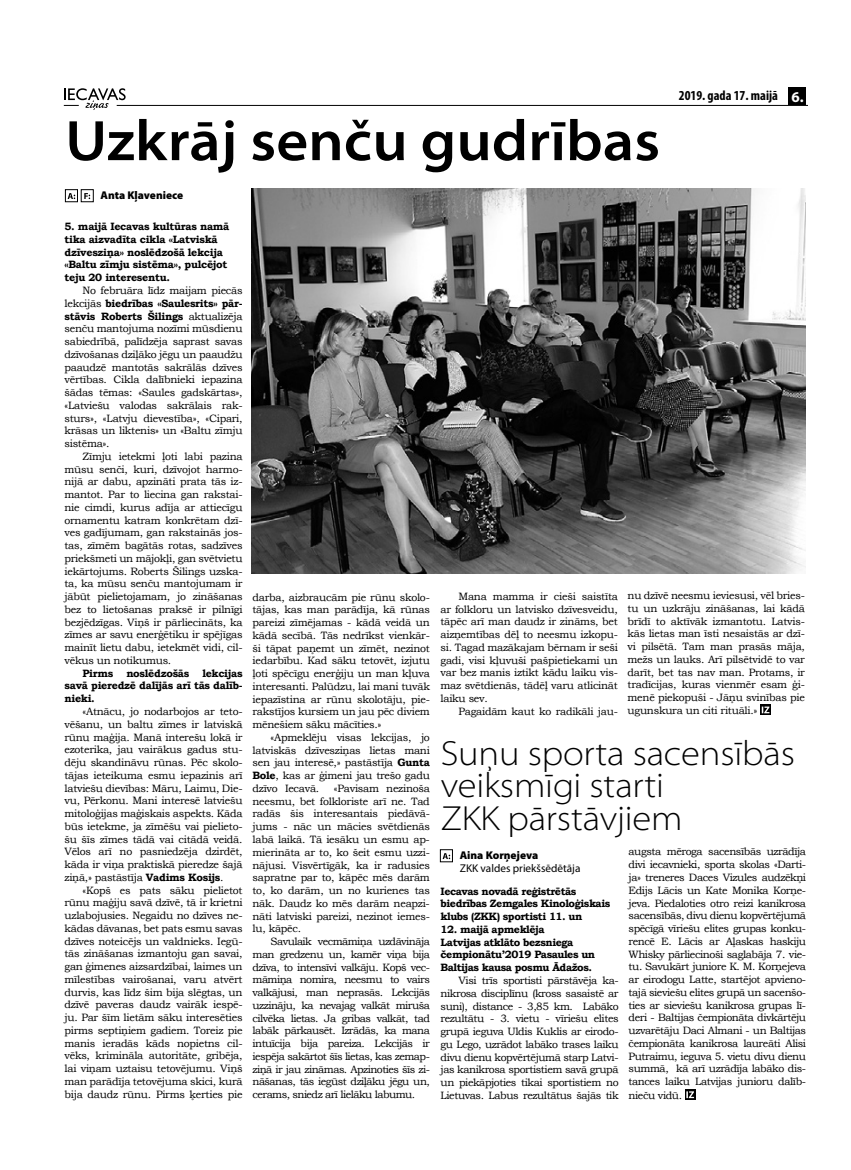
<style>
.page{position:relative;width:851px;height:1170px;background:#fff}
.page>*{position:absolute;margin:0;border:0;box-sizing:border-box;transform-origin:0 0}
.t1{font:600 semi-expanded 57.5px "Myriad Pro";color:#000}
.t2{font:300 semi-expanded 35px/32.5px "Myriad Pro";letter-spacing:-.005em;color:#000}
.t3{font:700 condensed 13.75px "Myriad Pro";color:#000}
.t4{font:900 11.25px "Myriad Pro";color:#000}
.t5{font:11.25px "Myriad Pro";color:#000}
.t6{font:10.62px/12.8px "Bookman Old Style";letter-spacing:-.025em;color:#000;text-align:justify}
.t7{font:700 10.62px/12.8px "Bookman Old Style";letter-spacing:-.025em;color:#000}
.s1{font-stretch:normal;font-size:15px;color:#fff}
.s2{font-weight:700}
</style>
<div class="page">
<hr style="left:117px;top:105px;width:689px;height:1px;background:#000">
<svg style="left:64px;top:88px;width:62px;height:22px"></svg>
<div style="left:788px;top:87px;width:18px;height:18px;background:#000"></div>
<svg style="left:442px;top:853px;width:8px;height:6px"></svg>
<div style="left:440px;top:849px;width:12px;height:12px;border:1px solid #000"></div>
<svg style="left:68px;top:193px;width:7px;height:6px"></svg>
<div style="left:65px;top:189px;width:13px;height:13px;border:1px solid #000"></div>
<svg style="left:84px;top:193px;width:6px;height:6px"></svg>
<div style="left:81px;top:189px;width:12px;height:13px;border:1px solid #000"></div>
<div style="left:760px;top:704px;width:10px;height:10px;background:#000"></div>
<svg style="left:761px;top:706px;width:8px;height:7px"></svg>
<img style="left:252px;top:189px;width:553px;height:384px">
<svg style="left:685px;top:1089px;width:10px;height:10px"></svg>
<svg style="left:686px;top:1091px;width:8px;height:6px"></svg>
<h1 class="t1" style="left:65px;top:109px;width:596px">Uzkrāj senču gudrības</h1>
<p class="t4" style="left:100px;top:189px;width:84px">Anta Kļaveniece</p>
<p class="t3" style="left:678px;top:87px;width:126px">2019. gada 17. maijā <span class="s1">6.</span></p>
<p class="t7" style="left:64px;top:220px;width:166px">5. maijā Iecavas kultūras namā tika aizvadīta cikla «Latviskā dzīvesziņa» noslēdzošā lekcija «Baltu zīmju sistēma», pulcējot teju 20 interesentu.</p>
<p class="t6" style="left:64px;top:284px;width:179px;text-indent:18px">No februāra līdz maijam piecās lekcijās <span class="s2">biedrības «Saulesrits» pār&shy;stāvis Roberts Šilings</span> aktualizēja senču mantojuma nozīmi mūsdienu sabiedrībā, palīdzēja saprast savas dzīvošanas dziļāko jēgu un paaudžu paaudzē mantotās sakrālās dzīves vērtības. Cikla dalībnieki iepazina šādas tēmas: «Saules gadskārtas», «Latviešu valodas sakrālais rak&shy;sturs», «Latvju dievestība», «Cipari, krāsas un liktenis» un «Baltu zīmju sistēma».</p>
<p class="t6" style="left:64px;top:450px;width:179px;text-indent:18px">Zīmju ietekmi ļoti labi pazina mūsu senči, kuri, dzīvojot harmo&shy;nijā ar dabu, apzināti prata tās iz&shy;mantot. Par to liecina gan rakstai&shy;nie cimdi, kurus adīja ar attiecīgu ornamentu katram konkrētam dzī&shy;ves gadījumam, gan rakstainās jos&shy;tas, zīmēm bagātās rotas, sadzīves priekšmeti un mājokļi, gan svētvietu iekārtojums. Roberts Šilings uzska&shy;ta, ka mūsu senču mantojumam ir jābūt pielietojamam, jo zināšanas bez to lietošanas praksē ir pilnīgi bezjēdzīgas. Viņš ir pārliecināts, ka zīmes ar savu enerģētiku ir spējīgas mainīt lietu dabu, ietekmēt vidi, cil&shy;vēkus un notikumus.</p>
<p class="t7" style="left:64px;top:666px;width:179px;text-align:justify;text-indent:18px">Pirms noslēdzošās lekcijas savā pieredzē dalījās arī tās dalīb&shy;nieki.</p>
<p class="t6" style="left:64px;top:705px;width:179px;text-indent:18px">«Atnācu, jo nodarbojos ar teto&shy;vēšanu, un baltu zīmes ir latviskā rūnu maģija. Manā interešu lokā ir ezoterika, jau vairākus gadus stu&shy;dēju skandināvu rūnas. Pēc skolo&shy;tājas ieteikuma esmu iepazinis arī latviešu dievības: Māru, Laimu, Die&shy;vu, Pērkonu. Mani interesē latviešu mitoloģijas maģiskais aspekts. Kāda būs ietekme, ja zīmēšu vai pielieto&shy;šu šīs zīmes tādā vai citādā veidā.<br>Vēlos arī no pasniedzēja dzirdēt, kāda ir viņa praktiskā pieredze šajā ziņā,» pastāstīja <span class="s2">Vadims Kosijs</span>.</p>
<p class="t6" style="left:64px;top:883px;width:179px;text-indent:18px">«Kopš es pats sāku pielietot rūnu maģiju savā dzīvē, tā ir krietni uzlabojusies. Negaidu no dzīves ne&shy;kādas dāvanas, bet pats esmu savas dzīves noteicējs un valdnieks. Iegū&shy;tās zināšanas izmantoju gan savai, gan ģimenes aizsardzībai, laimes un mīlestības vairošanai, varu atvērt durvis, kas līdz šim bija slēgtas, un dzīvē paveras daudz vairāk iespē&shy;ju. Par šīm lietām sāku interesēties pirms septiņiem gadiem. Toreiz pie manis ieradās kāds nopietns cil&shy;vēks, krimināla autoritāte, gribēja, lai viņam uztaisu tetovējumu. Viņš man parādīja tetovējuma skici, kurā bija daudz rūnu. Pirms ķerties pie</p>
<p class="t6" style="left:252px;top:590px;width:179px">darba, aizbraucām pie rūnu skolo&shy;tājas, kas man parādīja, kā rūnas pareizi zīmējamas - kādā veidā un kādā secībā. Tās nedrīkst vienkār&shy;ši tāpat paņemt un zīmēt, nezinot iedarbību. Kad sāku tetovēt, izjutu ļoti spēcīgu enerģiju un man kļuva interesanti. Palūdzu, lai mani tuvāk iepazīstina ar rūnu skolotāju, pie&shy;rakstījos kursiem un jau pēc diviem mēnešiem sāku mācīties.»</p>
<p class="t6" style="left:252px;top:731px;width:179px;text-indent:18px">«Apmeklēju visas lekcijas, jo latviskās dzīvesziņas lietas mani sen jau interesē,» pastāstīja <span class="s2">Gunta Bole</span>, kas ar ģimeni jau trešo gadu dzīvo Iecavā.</p>
<p class="t6" style="left:252px;top:782px;width:179px;text-indent:81px">«Pavisam nezinoša neesmu, bet folkloriste arī ne. Tad radās šis interesantais piedāvā&shy;jums - nāc un mācies svētdienās labā laikā. Tā iesāku un esmu ap&shy;mierināta ar to, ko šeit esmu uzzi&shy;nājusi. Visvērtīgāk, ka ir radusies sapratne par to, kāpēc mēs darām to, ko darām, un no kurienes tas nāk. Daudz ko mēs darām neapzi&shy;nāti latviski pareizi, nezinot iemes&shy;lu, kāpēc.</p>
<p class="t6" style="left:252px;top:935px;width:179px;text-indent:18px">Savulaik vecmāmiņa uzdāvināja man gredzenu un, kamēr viņa bija dzīva, to intensīvi valkāju. Kopš vec&shy;māmiņa nomira, neesmu to vairs valkājusi, man neprasās. Lekcijās uzzināju, ka nevajag valkāt miruša cilvēka lietas. Ja gribas valkāt, tad labāk pārkausēt. Izrādās, ka mana intuīcija bija pareiza. Lekcijās ir iespēja sakārtot šīs lietas, kas zemap&shy;ziņā ir jau zināmas. Apzinoties šīs zi&shy;nāšanas, tās iegūst dziļāku jēgu un, cerams, sniedz arī lielāku labumu.</p>
<p class="t6" style="left:440px;top:590px;width:179px;text-indent:18px">Mana mamma ir cieši saistīta ar folkloru un latvisko dzīvesveidu, tāpēc arī man daudz ir zināms, bet aizņemtības dēļ to neesmu izkopu&shy;si. Tagad mazākajam bērnam ir seši gadi, visi kļuvuši pašpietiekami un var bez manis iztikt kādu laiku vis&shy;maz svētdienās, tādēļ varu atlicināt laiku sev.</p>
<p class="t6" style="left:458px;top:704px;width:161px">Pagaidām kaut ko radikāli jau-</p>
<p class="t6" style="left:627px;top:589px;width:179px">nu dzīvē neesmu ieviesusi, vēl bries&shy;tu un uzkrāju zināšanas, lai kādā brīdī to aktīvāk izmantotu. Latvis&shy;kās lietas man īsti nesaistās ar dzī&shy;vi pilsētā. Tam man prasās māja, mežs un lauks. Arī pilsētvidē to var darīt, bet tas nav man. Protams, ir tradīcijas, kuras vienmēr esam ģi&shy;menē piekopuši - Jāņu svinības pie ugunskura un citi rituāli.»</p>
<h2 class="t2" style="left:440px;top:737px;width:356px">Suņu sporta sacensībās veiksmīgi starti<br>ZKK pārstāvjiem</h2>
<p class="t4" style="left:459px;top:848px;width:80px">Aina Korņejeva</p>
<p class="t5" style="left:459px;top:861px;width:122px">ZKK valdes priekšsēdētāja</p>
<p class="t7" style="left:440px;top:884px;width:171px">Iecavas novadā reģistrētās biedrības Zemgales Kinoloģiskais klubs (ZKK) sportisti 11. un</p>
<p class="t7" style="left:440px;top:922px;width:156px">12. maijā apmeklēja<br>Latvijas atklāto bezsniega čempionātu’2019 Pasaules un<br>Baltijas kausa posmu Ādažos.</p>
<p class="t6" style="left:440px;top:973px;width:179px;text-indent:18px">Visi trīs sportisti pārstāvēja ka&shy;nikrosa disciplīnu (kross sasaistē ar suni), distance - 3,85 km. Labāko rezultātu - 3. vietu - vīriešu elites grupā ieguva Uldis Kuklis ar eirodo&shy;gu Lego, uzrādot labāko trases laiku divu dienu kopvērtējumā starp Latvi&shy;jas kanikrosa sportistiem savā grupā un piekāpjoties tikai sportistiem no Lietuvas. Labus rezultātus šajās tik</p>
<p class="t6" style="left:628px;top:845px;width:179px">augsta mēroga sacensībās uzrādīja divi iecavnieki, sporta skolas «Darti&shy;ja» treneres Daces Vizules audzēkņi Edijs Lācis un Kate Monika Korņe&shy;jeva. Piedaloties otro reizi kanikrosa sacensībās, divu dienu kopvērtējumā spēcīgā vīriešu elites grupas konku&shy;rencē E. Lācis ar Aļaskas haskiju Whisky pārliecinoši saglabāja 7. vie&shy;tu. Savukārt juniore K. M. Korņejeva ar eirodogu Latte, startējot apvieno&shy;tajā sieviešu elites grupā un sacenšo&shy;ties ar sieviešu kanikrosa grupas lī&shy;deri - Baltijas čempionāta divkārtēju uzvarētāju Daci Almani - un Baltijas čempionāta kanikrosa laureāti Alisi Putraimu, ieguva 5. vietu divu dienu summā, kā arī uzrādīja labāko dis&shy;tances laiku Latvijas junioru dalīb&shy;nieču vidū.</p>
</div>
